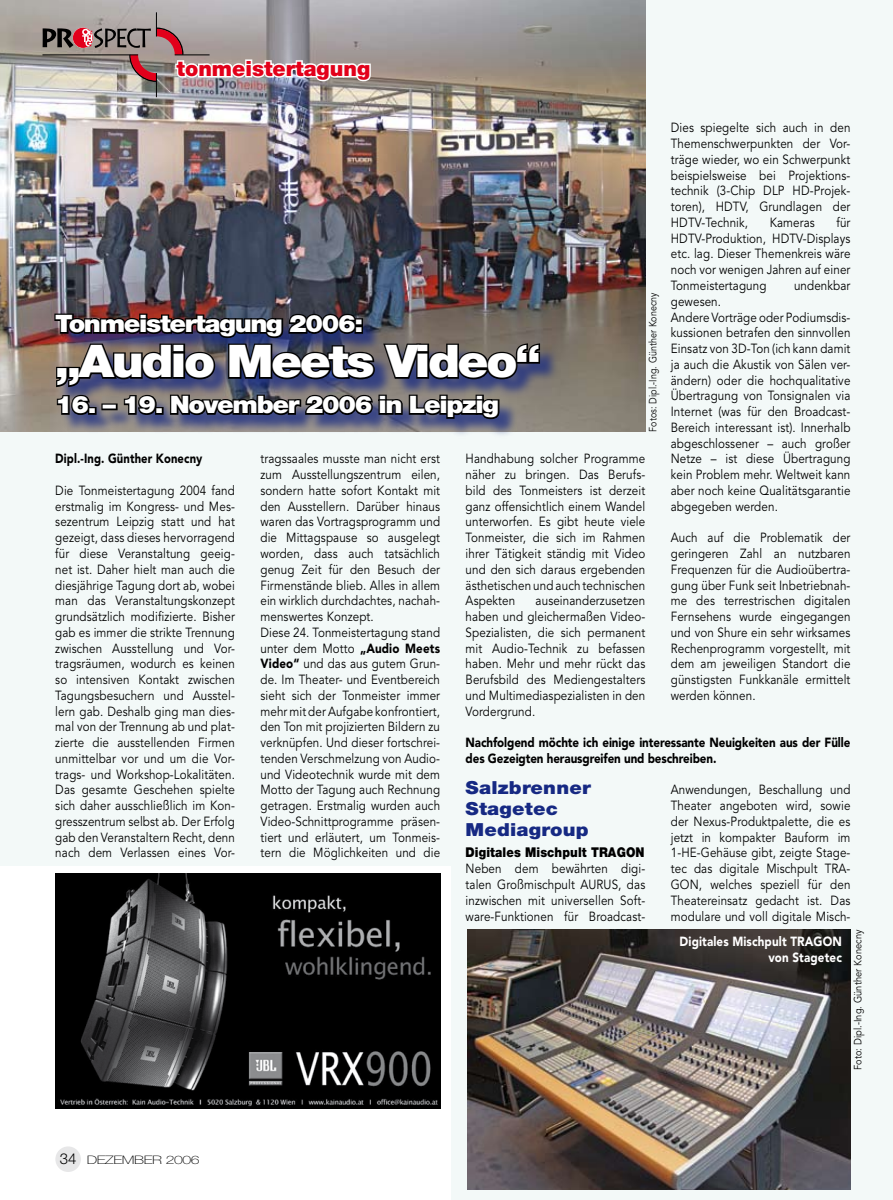
<style>
.page{position:relative;width:893px;height:1200px;background:#fff}
.page>*{position:absolute;margin:0;border:0;box-sizing:border-box;transform-origin:0 0}
.t1{font:900 45px "Helvetica Neue";letter-spacing:-.05em;color:#fff;scale:1.1 1}
.t2{font:900 24px "Helvetica Neue";letter-spacing:-.05em;color:#fff;scale:1.1 1}
.t3{font:900 21px "Helvetica Neue";color:#e2001a}
.t4{font:900 18px/21px "Helvetica Neue";letter-spacing:.01em;color:#162983;scale:1.1 1}
.t5{font:900 13.5px "Helvetica Neue";letter-spacing:.01em;color:#000;scale:.88 1}
.t6{font:13.2px/15.8px "Avenir";letter-spacing:.01em;color:#000;text-align:justify;scale:.88 1}
.t7{font:900 13.2px/15.8px "Avenir";letter-spacing:-.01em;color:#000;scale:.88 1}
.t8{font:900 13.2px/15.8px "Avenir";letter-spacing:.01em;color:#fff;text-align:right;scale:.88 1}
.t9{font:900 13.2px "Avenir";letter-spacing:.01em;color:#000;scale:.85 1}
.t10{font:100 11.7px "Helvetica Neue";letter-spacing:-.025em;color:#000;scale:1.35 1}
.t11{font:10.5px "Avenir";letter-spacing:.01em;color:#000;scale:.85 1}
.t12{font:10.5px "Avenir";letter-spacing:.01em;color:#000;scale:.88 1}
.s1{font-weight:900}
.s2{font-weight:300;font-size:15px}
</style>
<div class="page">
<div style="left:0;top:0;width:893px;height:1199px;background:#f3f9f8"></div>
<img style="left:0;top:0;width:645px;height:432px">
<div style="left:0;top:866px;width:451px;height:333px;background:#fff"></div>
<img style="left:43px;top:13px;width:329px;height:84px">
<div style="left:55px;top:1146px;width:26px;height:25px;background:#e7e7e8;border-radius:50%"></div>
<img style="left:55px;top:873px;width:385px;height:235px">
<div style="left:56px;top:314px;width:504px;height:125px;background:#162983;opacity:.75"></div>
<img style="left:53px;top:312px;width:488px;height:118px">
<img style="left:467px;top:929px;width:383px;height:259px">
<h3 class="t3" style="left:177px;top:56px;width:195px">tonmeistertagung</h3>
<p class="t6" style="left:671px;top:120px;width:206px">Dies spiegelte sich auch in den Themenschwerpunkten der Vor&shy;träge wieder, wo ein Schwerpunkt beispielsweise bei Projektions&shy;technik (3-Chip DLP HD-Projek&shy;toren), HDTV, Grundlagen der HDTV-Technik,</p>
<p class="t6" style="left:671px;top:215px;width:206px;text-indent:166px">für HDTV-Produktion, HDTV-Displays etc. lag. Dieser Themenkreis wäre noch vor wenigen Jahren auf einer Tonmeistertagung</p>
<p class="t6" style="left:770px;top:215px;width:53px">Kameras</p>
<p class="t6" style="left:794px;top:278px;width:66px">undenkbar</p>
<p class="t6" style="left:671px;top:293px;width:206px;text-align:left">gewesen.<br>Andere Vorträge oder Podiumsdis&shy;kussionen betrafen den sinnvollen<br>Einsatz von 3D-Ton (ich kann damit ja auch die Akustik von Sälen ver&shy;ändern) oder die hochqualitative<br>Übertragung von Tonsignalen via<br>Internet (was für den Broadcast-<br>Bereich interessant ist). Innerhalb abgeschlossener – auch großer<br>Netze – ist diese Übertragung kein Problem mehr. Weltweit kann aber noch keine Qualitätsgarantie abgegeben werden.</p>
<p class="t6" style="left:671px;top:530px;width:206px">Auch auf die Problematik der geringeren Zahl an nutzbaren Frequenzen für die Audioübertra&shy;gung über Funk seit Inbetriebnah&shy;me des terrestrischen digitalen Fernsehens wurde eingegangen und von Shure ein sehr wirksames Rechenprogramm vorgestellt, mit dem am jeweiligen Standort die günstigsten Funkkanäle ermittelt werden können.</p>
<p class="t11" style="left:647px;top:432px;width:165px;rotate:-90deg">Fotos: Dipl.-Ing. Günther Konecny</p>
<h2 class="t2" style="left:55px;top:309px;width:281px">Tonmeistertagung 2006:</h2>
<h1 class="t1" style="left:55px;top:334px;width:443px">„Audio Meets Video“</h1>
<h2 class="t2" style="left:55px;top:390px;width:405px">16. – 19. November 2006 in Leipzig</h2>
<p class="t9" style="left:55px;top:450px;width:175px">Dipl.-Ing. Günther Konecny</p>
<p class="t6" style="left:55px;top:482px;width:206px">Die Tonmeistertagung 2004 fand erstmalig im Kongress- und Mes&shy;sezentrum Leipzig statt und hat gezeigt, dass dieses hervorragend für diese Veranstaltung geeig&shy;net ist. Daher hielt man auch die diesjährige Tagung dort ab, wobei man das Veranstaltungskonzept grundsätzlich modifizierte. Bisher gab es immer die strikte Trennung zwischen Ausstellung und Vor&shy;tragsräumen, wodurch es keinen so intensiven Kontakt zwischen Tagungsbesuchern und Ausstel&shy;lern gab. Deshalb ging man dies&shy;mal von der Trennung ab und plat&shy;zierte die ausstellenden Firmen unmittelbar vor und um die Vor&shy;trags- und Workshop-Lokalitäten.<br>Das gesamte Geschehen spielte sich daher ausschließlich im Kon&shy;gresszentrum selbst ab. Der Erfolg gab den Veranstaltern Recht, denn nach dem Verlassen eines Vor-</p>
<p class="t6" style="left:260px;top:451px;width:206px;text-align:left">tragssaales musste man nicht erst zum Ausstellungszentrum eilen, sondern hatte sofort Kontakt mit den Ausstellern. Darüber hinaus waren das Vortragsprogramm und die Mittagspause so ausgelegt worden, dass auch tatsächlich genug Zeit für den Besuch der<br>Firmenstände blieb. Alles in allem ein wirklich durchdachtes, nachah&shy;menswertes Konzept.<br>Diese 24. Tonmeistertagung stand unter dem Motto <span class="s1">„Audio Meets<br>Video“</span> und das aus gutem Grun&shy;de. Im Theater- und Eventbereich sieht sich der Tonmeister immer mehr mit der Aufgabe konfrontiert, den Ton mit projizierten Bildern zu verknüpfen. Und dieser fortschrei&shy;tenden Verschmelzung von Audio&shy;und Videotechnik wurde mit dem<br>Motto der Tagung auch Rechnung getragen. Erstmalig wurden auch<br>Video-Schnittprogramme präsen&shy;tiert und erläutert, um Tonmeis&shy;tern die Möglichkeiten und die</p>
<p class="t6" style="left:466px;top:451px;width:206px">Handhabung solcher Programme näher zu bringen. Das Berufs&shy;bild des Tonmeisters ist derzeit ganz offensichtlich einem Wandel unterworfen. Es gibt heute viele Tonmeister, die sich im Rahmen ihrer Tätigkeit ständig mit Video und den sich daraus ergebenden ästhetischen und auch technischen Aspekten</p>
<p class="t6" style="left:466px;top:593px;width:206px;text-indent:70px">auseinanderzusetzen haben und gleichermaßen Video-Spezialisten, die sich permanent mit Audio-Technik zu befassen haben. Mehr und mehr rückt das Berufsbild des Mediengestalters und Multimediaspezialisten in den Vordergrund.</p>
<p class="t7" style="left:466px;top:734px;width:439px">Nachfolgend möchte ich einige interessante Neuigkeiten aus der Fülle des Gezeigten herausgreifen und beschreiben.</p>
<h3 class="t4" style="left:466px;top:776px;width:115px">Salzbrenner<br>Stagetec<br>Mediagroup</h3>
<p class="t5" style="left:466px;top:844px;width:205px">Digitales Mischpult TRAGON</p>
<p class="t6" style="left:466px;top:860px;width:206px">Neben dem bewährten digi&shy;talen Großmischpult AURUS, das inzwischen mit universellen Soft&shy;ware-Funktionen für Broadcast-</p>
<p class="t6" style="left:671px;top:782px;width:206px">Anwendungen, Beschallung und Theater angeboten wird, sowie der Nexus-Produktpalette, die es jetzt in kompakter Bauform im 1-HE-Gehäuse gibt, zeigte Stage&shy;tec das digitale Mischpult TRA-GON, welches speziell für den Theatereinsatz gedacht ist. Das modulare und voll digitale Misch-</p>
<p class="t8" style="left:680px;top:933px;width:186px">Digitales Mischpult TRAGON von Stagetec</p>
<p class="t12" style="left:852px;top:1069px;width:161px;rotate:-90deg">Foto: Dipl.-Ing. Günther Konecny</p>
<p class="t10" style="left:60px;top:1152px;width:105px"><span class="s2">34</span> DEZEMBER 2006</p>
</div>
